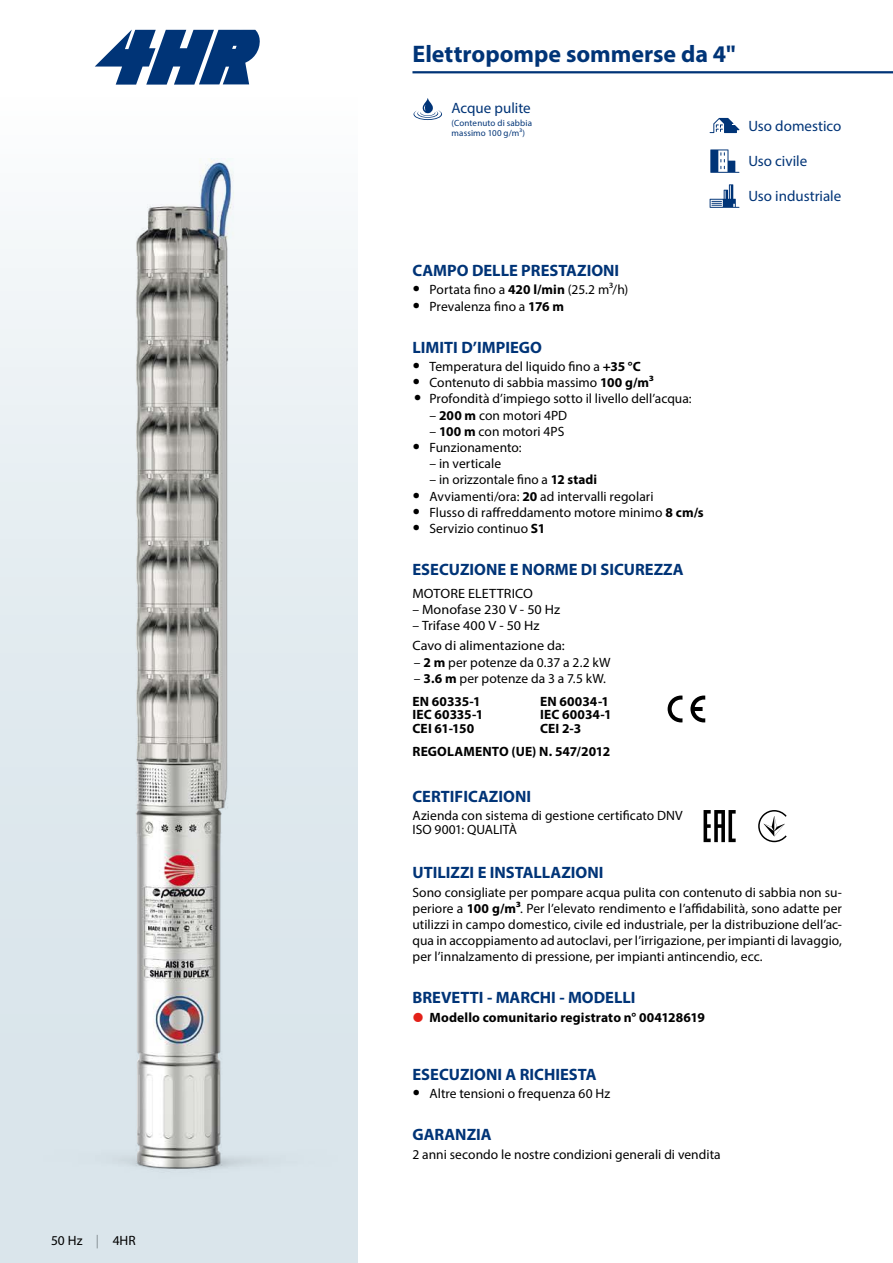
<style>
.page{position:relative;width:893px;height:1263px;background:#fff}
.page>*{position:absolute;margin:0;border:0;box-sizing:border-box;transform-origin:0 0}
.t1{font:700 24px "Myriad Pro";color:#003477}
.t2{font:700 16.5px "Myriad Pro";color:#003477}
.t3{font:15px "Myriad Pro";color:#003477}
.t4{font:13.5px/16.2px "Myriad Pro";letter-spacing:.005em;color:#000}
.t5{font:700 13.5px/13.5px "Myriad Pro";letter-spacing:.01em;color:#000}
.t6{font:13.5px "Myriad Pro";letter-spacing:.005em;color:#000;scale:1.05 1}
.t7{font:9px/10.5px "Myriad Pro";letter-spacing:.015em;color:#003477}
.s1{color:#9c9e9f}
.s2{font-weight:700;font-size:21px}
.s3{font-weight:700}
</style>
<div class="page">
<div style="left:0;top:72px;width:357px;height:1191px;background:linear-gradient(to bottom,#f7fafb,#d3e0e7)"></div>
<hr style="left:412px;top:71px;width:481px;height:2px;background:#003477">
<img style="left:3px;top:159px;width:355px;height:1076px">
<img style="left:136px;top:163px;width:94px;height:1005px">
<svg style="left:95px;top:30px;width:165px;height:55px"></svg>
<svg style="left:690px;top:695px;width:15px;height:27px"></svg>
<svg style="left:668px;top:695px;width:14px;height:27px"></svg>
<svg style="left:704px;top:810px;width:32px;height:32px"></svg>
<svg style="left:758px;top:810px;width:29px;height:32px"></svg>
<svg style="left:710px;top:184px;width:29px;height:24px"></svg>
<svg style="left:710px;top:149px;width:29px;height:24px"></svg>
<svg style="left:710px;top:118px;width:29px;height:15px"></svg>
<svg style="left:413px;top:98px;width:29px;height:22px"></svg>
<div style="left:47px;top:1227px;width:41px;height:25px;background:#dae5eb"></div>
<div style="left:51px;top:1226px;width:268px;height:27px;background:#dae5eb"></div>
<p class="t4" style="left:51px;top:1232px;width:86px">50 Hz <span class="s1">|</span> 4HR</p>
<p class="t4" style="left:51px;top:1232px;width:22px">284</p>
<h1 class="t1" style="left:412px;top:38px;width:325px">Elettropompe sommerse da 4"</h1>
<p class="t3" style="left:452px;top:99px;width:81px">Acque pulite</p>
<p class="t7" style="left:452px;top:118px;width:82px">(Contenuto di sabbia massimo 100 g/m³)</p>
<p class="t3" style="left:748px;top:117px;width:94px">Uso domestico</p>
<p class="t3" style="left:748px;top:152px;width:60px">Uso civile</p>
<p class="t3" style="left:748px;top:187px;width:95px">Uso industriale</p>
<p class="t2" style="left:412px;top:260px;width:208px">CAMPO DELLE PRESTAZIONI</p>
<p class="t4" style="left:413px;top:281px;width:217px"><span class="s2">•</span> Portata fino a <span class="s3">420 l/min</span> (25.2 m³/h)</p>
<p class="t4" style="left:413px;top:298px;width:153px"><span class="s2">•</span> Prevalenza fino a <span class="s3">176 m</span></p>
<p class="t2" style="left:412px;top:336px;width:131px">LIMITI D’IMPIEGO</p>
<p class="t4" style="left:413px;top:358px;width:230px"><span class="s2">•</span> Temperatura del liquido fino a <span class="s3">+35 °C</span></p>
<p class="t4" style="left:413px;top:374px;width:243px"><span class="s2">•</span> Contenuto di sabbia massimo <span class="s3">100 g/m³</span></p>
<p class="t4" style="left:414px;top:390px;width:279px"><span class="s2">•</span> Profondità d’impiego sotto il livello dell’acqua:</p>
<p class="t4" style="left:429px;top:407px;width:139px">– <span class="s3">200 m</span> con motori 4PD</p>
<p class="t4" style="left:429px;top:423px;width:136px">– <span class="s3">100 m</span> con motori 4PS</p>
<p class="t4" style="left:413px;top:439px;width:110px"><span class="s2">•</span> Funzionamento:</p>
<p class="t4" style="left:429px;top:455px;width:73px">– in verticale</p>
<p class="t4" style="left:429px;top:471px;width:169px">– in orizzontale fino a <span class="s3">12 stadi</span></p>
<p class="t4" style="left:413px;top:488px;width:242px"><span class="s2">•</span> Avviamenti/ora: <span class="s3">20</span> ad intervalli regolari</p>
<p class="t4" style="left:413px;top:504px;width:292px"><span class="s2">•</span> Flusso di raffreddamento motore minimo <span class="s3">8 cm/s</span></p>
<p class="t4" style="left:413px;top:520px;width:134px"><span class="s2">•</span> Servizio continuo <span class="s3">S1</span></p>
<p class="t2" style="left:412px;top:559px;width:273px">ESECUZIONE E NORME DI SICUREZZA</p>
<p class="t6" style="left:412px;top:585px;width:116px">MOTORE ELETTRICO</p>
<p class="t4" style="left:412px;top:601px;width:149px">– Monofase 230 V - 50 Hz</p>
<p class="t4" style="left:412px;top:615px;width:154px;line-height:20.4px">– Trifase 400 V - 50 Hz<br>Cavo di alimentazione da:</p>
<p class="t4" style="left:414px;top:654px;width:198px">– <span class="s3">2 m</span> per potenze da 0.37 a 2.2 kW</p>
<p class="t4" style="left:412px;top:666px;width:195px;line-height:23px">– <span class="s3">3.6 m</span> per potenze da 3 a 7.5 kW.<br><span class="s3">EN 60335-1</span></p>
<p class="t5" style="left:412px;top:707px;width:72px">IEC 60335-1<br>CEI 61-150</p>
<p class="t5" style="left:540px;top:694px;width:73px">EN 60034-1<br>IEC 60034-1<br>CEI 2-3</p>
<p class="t5" style="left:412px;top:744px;width:199px">REGOLAMENTO (UE) N. 547/2012</p>
<p class="t2" style="left:412px;top:785px;width:120px">CERTIFICAZIONI</p>
<p class="t4" style="left:412px;top:809px;width:272px;line-height:13.5px">Azienda con sistema di gestione certificato DNV<br>ISO 9001: QUALITÀ</p>
<p class="t2" style="left:412px;top:862px;width:193px">UTILIZZI E INSTALLAZIONI</p>
<p class="t4" style="left:412px;top:884px;width:431px;text-align:justify">Sono consigliate per pompare acqua pulita con contenuto di sabbia non su&shy;periore a <span class="s3">100 g/m³</span>. Per l’elevato rendimento e l’affidabilità, sono adatte per utilizzi in campo domestico, civile ed industriale, per la distribuzione dell’ac&shy;qua in accoppiamento ad autoclavi, per l’irrigazione, per impianti di lavaggio, per l’innalzamento di pressione, per impianti antincendio, ecc.</p>
<p class="t2" style="left:412px;top:987px;width:225px">BREVETTI - MARCHI - MODELLI</p>
<p class="t5" style="left:429px;top:1010px;width:277px">Modello comunitario registrato n° 004128619</p>
<p class="t2" style="left:412px;top:1063px;width:186px">ESECUZIONI A RICHIESTA</p>
<p class="t4" style="left:413px;top:1085px;width:199px"><span class="s2">•</span> Altre tensioni o frequenza 60 Hz</p>
<p class="t2" style="left:412px;top:1124px;width:81px">GARANZIA</p>
<p class="t4" style="left:412px;top:1146px;width:310px">2 anni secondo le nostre condizioni generali di vendita</p>
</div>
